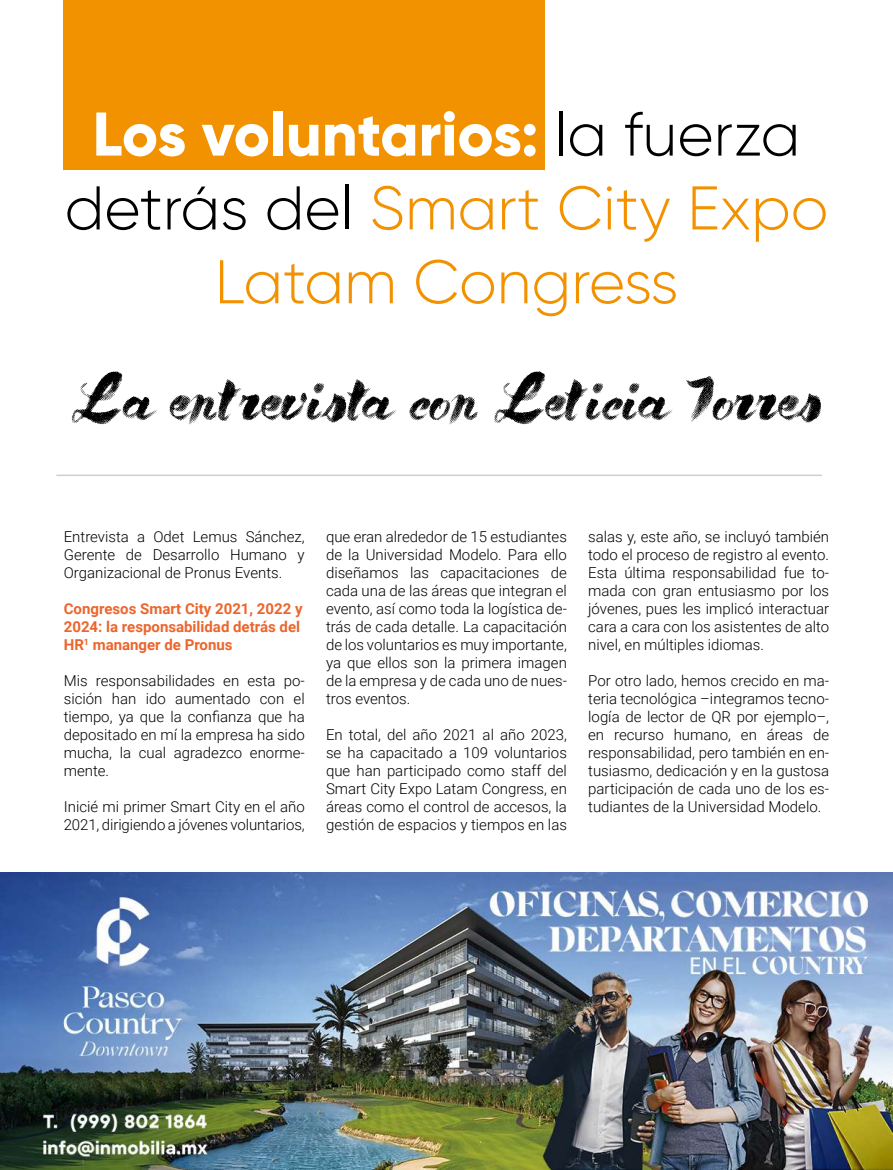
<style>
.page{position:relative;width:893px;height:1170px;background:#fff}
.page>*{position:absolute;margin:0;border:0;box-sizing:border-box;transform-origin:0 0}
.t1{font:300 61.5px/73.8px "Gilroy";color:#f39200;text-align:center}
.t2{font:61.5px "Pale Blue Eyes";color:#000}
.t3{font:300 15px/18px "Roboto";color:#000;text-align:justify}
.t4{font:700 15px/18px "Roboto";color:#ec652d}
.s1{font-weight:800;color:#fff}
.s2{color:#000}
</style>
<div class="page">
<div style="left:64px;top:0;width:481px;height:169px;background:#f39200"></div>
<img style="left:0;top:872px;width:893px;height:297px">
<hr style="left:56px;top:474px;width:766px;height:2px;background:#9d9d9c">
<h1 class="t1" style="left:65px;top:96px;width:765px"><span class="s1">Los voluntarios:</span> <span class="s2">la fuerza detrás del</span> Smart City Expo<br>Latam Congress</h1>
<h1 class="t2" style="left:71px;top:358px;width:752px">La entrevista con Leticia Torres</h1>
<p class="t3" style="left:64px;top:526px;width:242px">Entrevista a Odet Lemus Sánchez, Gerente de Desarrollo Humano y Organizacional de Pronus Events.</p>
<p class="t4" style="left:64px;top:598px;width:240px">Congresos Smart City 2021, 2022 y<br>2024: la responsabilidad detrás del<br>HR<sup>1</sup> mananger de Pronus</p>
<p class="t3" style="left:64px;top:670px;width:242px">Mis responsabilidades en esta po&shy;sición han ido aumentado con el tiempo, ya que la confianza que ha depositado en mí la empresa ha sido mucha, la cual agradezco enorme&shy;mente.</p>
<p class="t3" style="left:64px;top:796px;width:242px">Inicié mi primer Smart City en el año<br>2021, dirigiendo a jóvenes voluntarios,</p>
<p class="t3" style="left:326px;top:526px;width:242px">que eran alrededor de 15 estudiantes de la Universidad Modelo. Para ello diseñamos las capacitaciones de cada una de las áreas que integran el evento, así como toda la logística de&shy;trás de cada detalle. La capacitación de los voluntarios es muy importante, ya que ellos son la primera imagen de la empresa y de cada uno de nues&shy;tros eventos.</p>
<p class="t3" style="left:326px;top:724px;width:242px">En total, del año 2021 al año 2023, se ha capacitado a 109 voluntarios que han participado como staff del Smart City Expo Latam Congress, en áreas como el control de accesos, la gestión de espacios y tiempos en las</p>
<p class="t3" style="left:588px;top:526px;width:242px">salas y, este año, se incluyó también todo el proceso de registro al evento.<br>Esta última responsabilidad fue to&shy;mada con gran entusiasmo por los jóvenes, pues les implicó interactuar cara a cara con los asistentes de alto nivel, en múltiples idiomas.</p>
<p class="t3" style="left:588px;top:670px;width:242px">Por otro lado, hemos crecido en ma&shy;teria tecnológica –integramos tecno&shy;logía de lector de QR por ejemplo–, en recurso humano, en áreas de responsabilidad, pero también en en&shy;tusiasmo, dedicación y en la gustosa participación de cada uno de los es&shy;tudiantes de la Universidad Modelo.</p>
</div>
